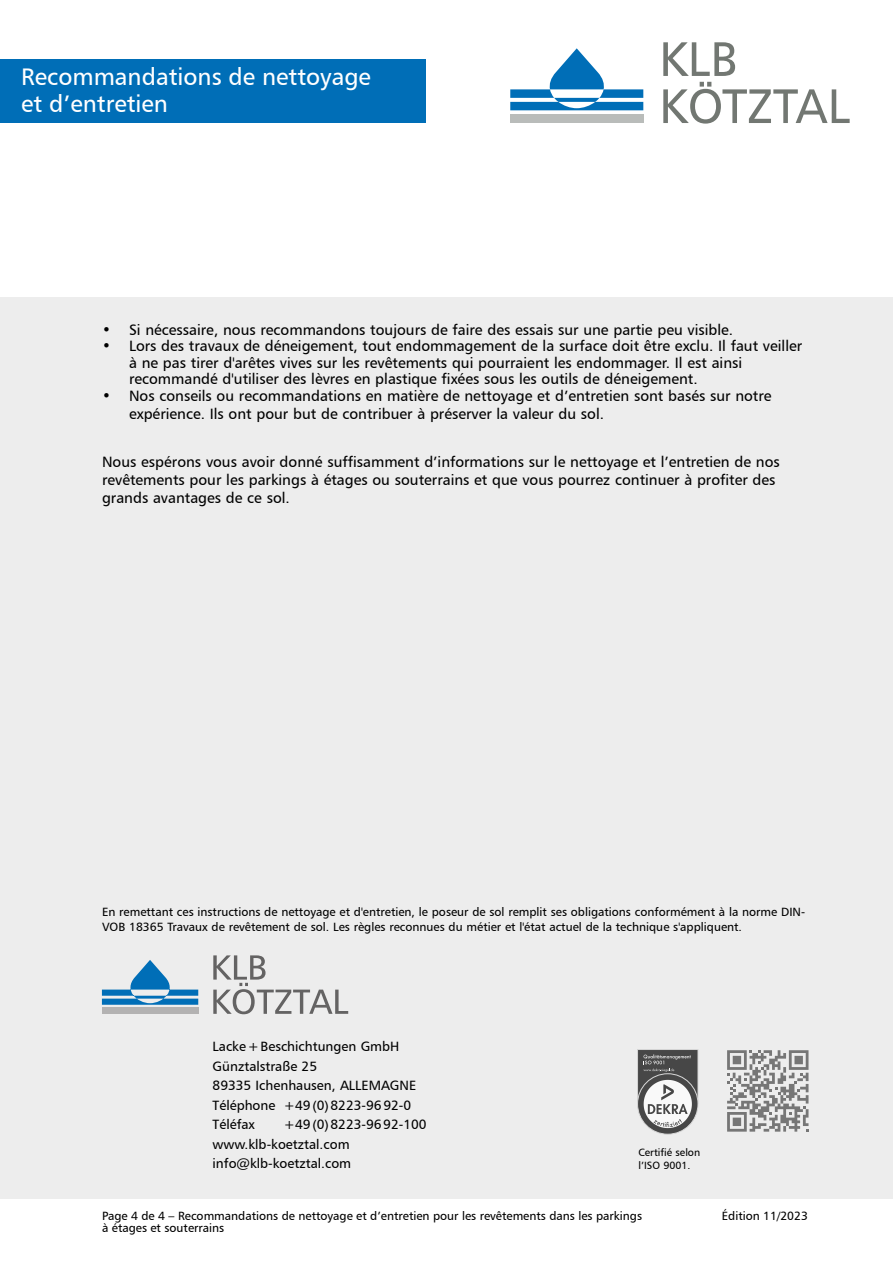
<style>
.page{position:relative;width:893px;height:1263px;background:#fff}
.page>*{position:absolute;margin:0;border:0;box-sizing:border-box;transform-origin:0 0}
.t1{font:24px/27px "Humanist 777 BT Roman B";color:#fff}
.t2{font:15px/18px "Humanist 777 BT Roman B";color:#000}
.t3{font:13.5px/19.5px "Humanist 777 BT Roman B";color:#000}
.t4{font:12px/14.4px "Humanist 777 BT Roman B";color:#000}
.t5{font:10.5px/13.5px "Humanist 777 BT Roman B";color:#000}
</style>
<div class="page">
<div style="left:0;top:298px;width:893px;height:901px;background:#ededed"></div>
<div style="left:510px;top:114px;width:133px;height:9px;background:#b9bcba"></div>
<svg style="left:663px;top:82px;width:187px;height:41px"></svg>
<svg style="left:663px;top:42px;width:72px;height:34px"></svg>
<svg style="left:510px;top:48px;width:133px;height:62px"></svg>
<svg style="left:637px;top:1074px;width:61px;height:60px"></svg>
<svg style="left:637px;top:1049px;width:61px;height:79px"></svg>
<svg style="left:727px;top:1050px;width:81px;height:82px"></svg>
<svg style="left:213px;top:955px;width:135px;height:59px"></svg>
<svg style="left:102px;top:960px;width:96px;height:45px"></svg>
<div style="left:102px;top:1008px;width:96px;height:6px;background:#b3b2b2"></div>
<div style="left:0;top:60px;width:425px;height:63px;background:#006eb7"></div>
<h1 class="t1" style="left:21px;top:63px;width:351px">Recommandations de nettoyage et d’entretien</h1>
<p class="t2" style="left:102px;top:320px;width:633px">• Si nécessaire, nous recommandons toujours de faire des essais sur une partie peu visible.</p>
<p class="t2" style="left:129px;top:337px;width:675px;line-height:16.5px;text-indent:-27px">• Lors des travaux de déneigement, tout endommagement de la surface doit être exclu. Il faut veiller à ne pas tirer d'arêtes vives sur les revêtements qui pourraient les endommager. Il est ainsi recommandé d'utiliser des lèvres en plastique fixées sous les outils de déneigement.</p>
<p class="t2" style="left:129px;top:386px;width:644px;text-indent:-27px">• Nos conseils ou recommandations en matière de nettoyage et d’entretien sont basés sur notre expérience. Ils ont pour but de contribuer à préserver la valeur du sol.</p>
<p class="t2" style="left:102px;top:452px;width:679px">Nous espérons vous avoir donné suffisamment d’informations sur le nettoyage et l’entretien de nos revêtements pour les parkings à étages ou souterrains et que vous pourrez continuer à profiter des grands avantages de ce sol.</p>
<p class="t4" style="left:102px;top:905px;width:704px">En remettant ces instructions de nettoyage et d'entretien, le poseur de sol remplit ses obligations conformément à la norme DIN-<br>VOB 18365 Travaux de revêtement de sol. Les règles reconnues du métier et l'état actuel de la technique s'appliquent.</p>
<p class="t3" style="left:213px;top:1036px;width:205px">Lacke+Beschichtungen GmbH<br>Günztalstraße 25<br>89335 Ichenhausen, ALLEMAGNE<br>Téléphone +49(0)8223-9692-0<br>Téléfax</p>
<p class="t3" style="left:213px;top:1114px;width:215px;text-indent:71px">+49(0)8223-9692-100 www.klb-koetztal.com info@klb-koetztal.com</p>
<p class="t5" style="left:638px;top:1145px;width:63px">Certifié selon l’ISO 9001.</p>
<p class="t4" style="left:102px;top:1209px;width:541px">Page 4 de 4 – Recommandations de nettoyage et d’entretien pour les revêtements dans les parkings</p>
<p class="t4" style="left:722px;top:1209px;width:88px">Édition 11/2023</p>
<p class="t4" style="left:102px;top:1221px;width:124px">à étages et souterrains</p>
</div>
